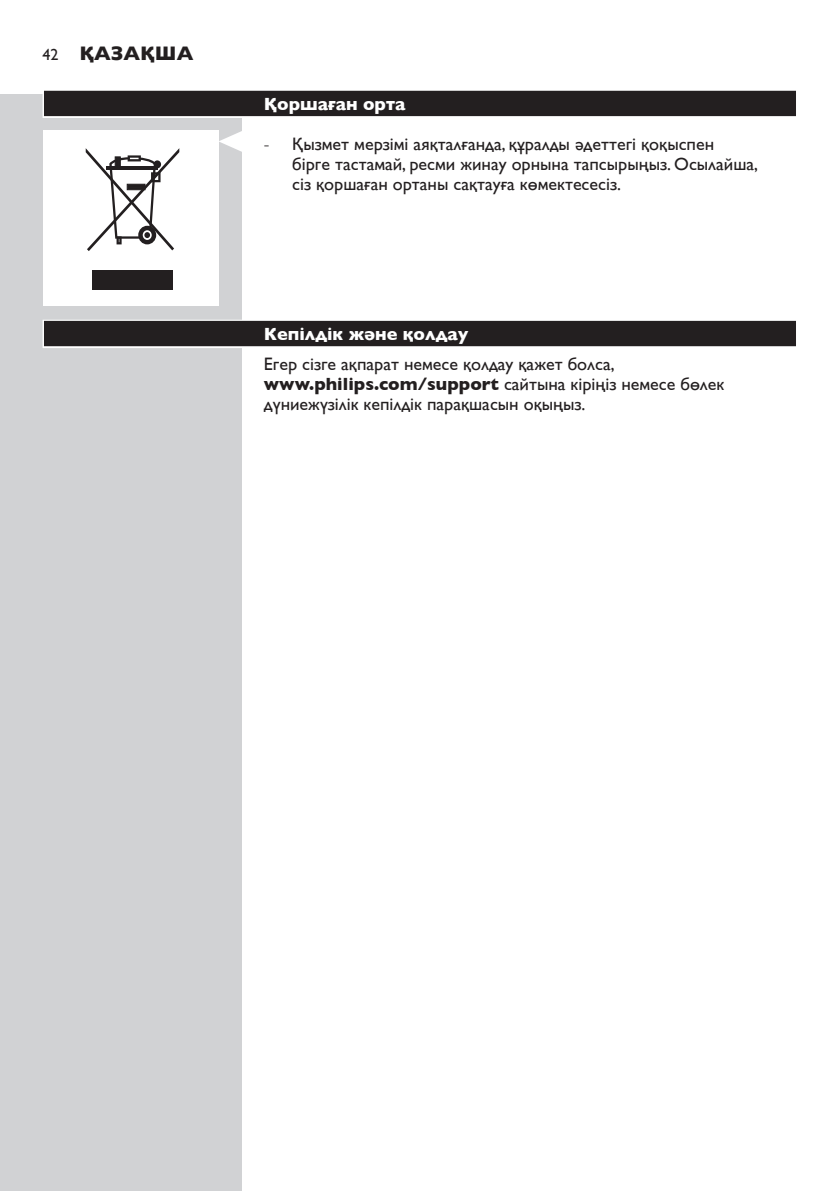
<style>
.page{position:relative;width:840px;height:1191px;background:#fff}
.page>*{position:absolute;margin:0;border:0;box-sizing:border-box;transform-origin:0 0}
.t1{font:700 20px "Gill Sans";color:#231f20}
.t2{font:18px/20px "Gill Sans";color:#231f20}
.t3{font:700 18px "Gill Sans";color:#fff}
.s1{font-family:"Gill Sans Alt One WGL";font-weight:400;font-size:16px}
.s2{font-family:"Gill Sans Alt One WGL Light"}
.s3{font-weight:700}
</style>
<div class="page">
<div style="left:0;top:95px;width:241px;height:1096px;background:#d1d2d4"></div>
<div style="left:43px;top:90px;width:754px;height:28px;background:#e4e3e3"></div>
<div style="left:44px;top:91px;width:751px;height:25px;background:#231f20"></div>
<div style="left:43px;top:320px;width:754px;height:28px;background:#cdcccd"></div>
<div style="left:44px;top:321px;width:751px;height:25px;background:#231f20"></div>
<svg style="left:218px;top:130px;width:24px;height:23px"></svg>
<div style="left:43px;top:130px;width:175px;height:176px;background:#fff"></div>
<div style="left:92px;top:270px;width:80px;height:19px;background:#231f20"></div>
<svg style="left:86px;top:148px;width:93px;height:103px"></svg>
<p class="t1" style="left:43px;top:42px;width:152px"><span class="s1">42</span> Қазақша</p>
<p class="t3" style="left:264px;top:93px;width:143px">Қоршаған орта</p>
<p class="t2" style="left:292px;top:134px;width:467px;text-indent:-28px"><span class="s2">-</span> Қызмет мерзімі аяқталғанда, құралды әдеттегі қоқыспен<br>бірге тастамай, ресми жинау орнына тапсырыңыз. Осылайша, сіз қоршаған ортаны сақтауға көмектесесіз.</p>
<p class="t3" style="left:264px;top:323px;width:206px">Кепілдік және қолдау</p>
<p class="t2" style="left:264px;top:354px;width:461px">Егер сізге ақпарат немесе қолдау қажет болса, <span class="s3">www.philips.com/support</span> сайтына кіріңіз немесе бөлек дүниежүзілік кепілдік парақшасын оқыңыз.</p>
</div>
